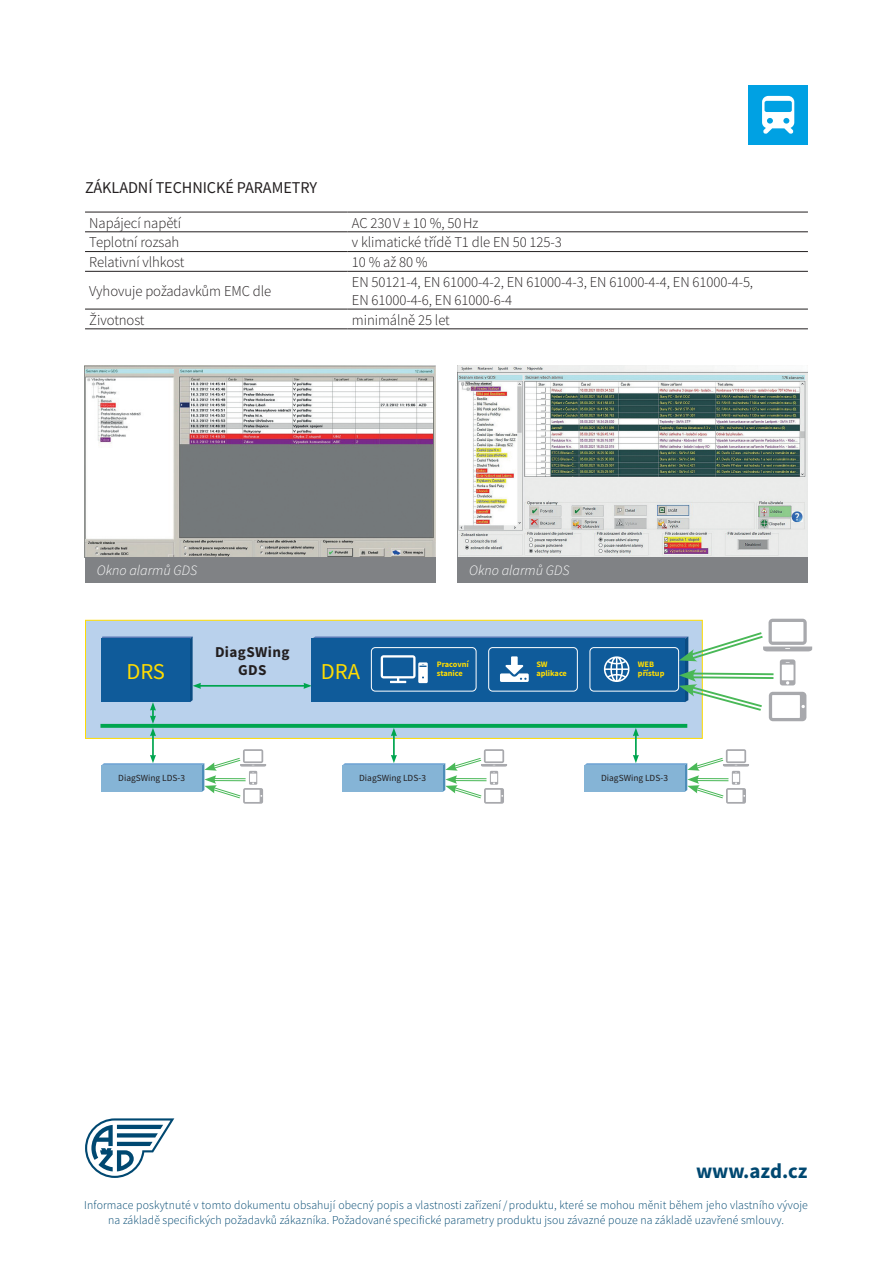
<style>
.page{position:relative;width:893px;height:1263px;background:#fff}
.page>*{position:absolute;margin:0;border:0;box-sizing:border-box;transform-origin:0 0}
.t1{font:22.65px "Source Sans Pro";color:#ffdc01}
.t2{font:700 21px "Source Sans Pro";color:#004871}
.mezititulek{font:16.5px "Source Sans Pro";letter-spacing:-.005em;color:#231f20}
.t3{font:700 15.15px/18px "Source Sans Pro";letter-spacing:.025em;color:#231f20;text-align:center}
.text{font:300 15px/18px "Source Sans Pro";letter-spacing:-.005em;color:#231f20}
.t4{font:italic 300 14.25px "Source Sans Pro";color:#fff}
.t5{font:300 12px/15px "Source Sans Pro";letter-spacing:.01em;color:#004871;text-align:center}
.t6{font:9.3px "Source Sans Pro";color:#231f20}
.t7{font:700 8.25px "Source Sans Pro";color:#ffdc01}
</style>
<div class="page">
<div style="left:85px;top:620px;width:618px;height:119px;background:#b9d1ec;border:1px solid #ffdc01"></div>
<div style="left:748px;top:85px;width:60px;height:60px;background:#00a1e3"></div>
<svg style="left:762px;top:96px;width:32px;height:38px"></svg>
<svg style="left:85px;top:1118px;width:89px;height:60px"></svg>
<hr style="left:85px;top:212px;width:263px;height:1px;background:#231f20">
<hr style="left:348px;top:212px;width:460px;height:1px;background:#231f20">
<hr style="left:85px;top:232px;width:263px;height:1px;background:#231f20">
<hr style="left:348px;top:232px;width:460px;height:1px;background:#231f20">
<hr style="left:85px;top:251px;width:263px;height:1px;background:#231f20">
<hr style="left:348px;top:251px;width:460px;height:1px;background:#231f20">
<hr style="left:85px;top:271px;width:263px;height:1px;background:#231f20">
<hr style="left:348px;top:271px;width:460px;height:1px;background:#231f20">
<hr style="left:85px;top:309px;width:263px;height:1px;background:#231f20">
<hr style="left:348px;top:309px;width:460px;height:1px;background:#231f20">
<hr style="left:85px;top:329px;width:263px;height:1px;background:#231f20">
<hr style="left:348px;top:329px;width:460px;height:1px;background:#231f20">
<hr style="left:200px;top:685px;width:105px;height:2px;background:#00a54f">
<svg style="left:100px;top:724px;width:587px;height:4px;background:#08a756"></svg>
<hr style="left:152px;top:735px;width:2px;height:21px;background:#00a54f">
<hr style="left:393px;top:735px;width:2px;height:21px;background:#00a54f">
<svg style="left:391px;top:728px;width:6px;height:8px"></svg>
<hr style="left:635px;top:735px;width:2px;height:21px;background:#00a54f">
<svg style="left:633px;top:728px;width:6px;height:8px"></svg>
<img style="left:457px;top:366px;width:351px;height:191px">
<div style="left:457px;top:557px;width:351px;height:26px;background:#808285"></div>
<svg style="left:102px;top:636px;width:99px;height:100px"></svg>
<div style="left:102px;top:639px;width:88px;height:63px;background:#0f5b9a"></div>
<svg style="left:304px;top:619px;width:508px;height:102px"></svg>
<svg style="left:102px;top:749px;width:164px;height:55px"></svg>
<svg style="left:342px;top:749px;width:165px;height:55px"></svg>
<svg style="left:584px;top:749px;width:165px;height:55px"></svg>
<img style="left:85px;top:366px;width:351px;height:191px">
<div style="left:85px;top:557px;width:351px;height:26px;background:#808285"></div>
<p class="mezititulek" style="left:85px;top:177px;width:234px">ZÁKLADNÍ TECHNICKÉ PARAMETRY</p>
<p class="text" style="left:89px;top:214px;width:93px">Napájecí napětí</p>
<p class="text" style="left:352px;top:214px;width:128px">AC 230V ± 10 %, 50Hz</p>
<p class="text" style="left:89px;top:233px;width:92px">Teplotní rozsah</p>
<p class="text" style="left:352px;top:233px;width:211px">v klimatické třídě T1 dle EN 50 125-3</p>
<p class="text" style="left:89px;top:253px;width:97px">Relativní vlhkost</p>
<p class="text" style="left:352px;top:253px;width:77px">10 % až 80 %</p>
<p class="text" style="left:89px;top:282px;width:184px">Vyhovuje požadavkům EMC dle</p>
<p class="text" style="left:352px;top:273px;width:403px">EN 50121-4, EN 61000-4-2, EN 61000-4-3, EN 61000-4-4, EN 61000-4-5,<br>EN 61000-4-6, EN 61000-6-4</p>
<p class="text" style="left:89px;top:311px;width:57px">Životnost</p>
<p class="text" style="left:352px;top:311px;width:99px">minimálně 25 let</p>
<p class="t4" style="left:97px;top:562px;width:102px">Okno alarmů GDS</p>
<p class="t3" style="left:215px;top:642px;width:76px">DiagSWing<br>GDS</p>
<p class="t1" style="left:126px;top:657px;width:40px">DRS</p>
<p class="t1" style="left:321px;top:657px;width:41px">DRA</p>
<p class="t4" style="left:469px;top:562px;width:102px">Okno alarmů GDS</p>
<p class="t7" style="left:437px;top:659px;width:33px">Pracovní</p>
<p class="t7" style="left:437px;top:668px;width:27px">stanice</p>
<p class="t7" style="left:536px;top:659px;width:13px">SW</p>
<p class="t7" style="left:536px;top:668px;width:32px">aplikace</p>
<p class="t7" style="left:638px;top:659px;width:18px">WEB</p>
<p class="t7" style="left:638px;top:668px;width:28px">přístup</p>
<p class="t6" style="left:118px;top:772px;width:68px">DiagSWing LDS-3</p>
<p class="t6" style="left:359px;top:772px;width:68px">DiagSWing LDS-3</p>
<p class="t6" style="left:601px;top:772px;width:68px">DiagSWing LDS-3</p>
<p class="t2" style="left:696px;top:1157px;width:113px">www.azd.cz</p>
<p class="t5" style="left:84px;top:1198px;width:725px">Informace poskytnuté v tomto dokumentu obsahují obecný popis a vlastnosti zařízení/ produktu, které se mohou měnit během jeho vlastního vývoje na základě specifických požadavků zákazníka. Požadované specifické parametry produktu jsou závazné pouze na základě uzavřené smlouvy.</p>
</div>
